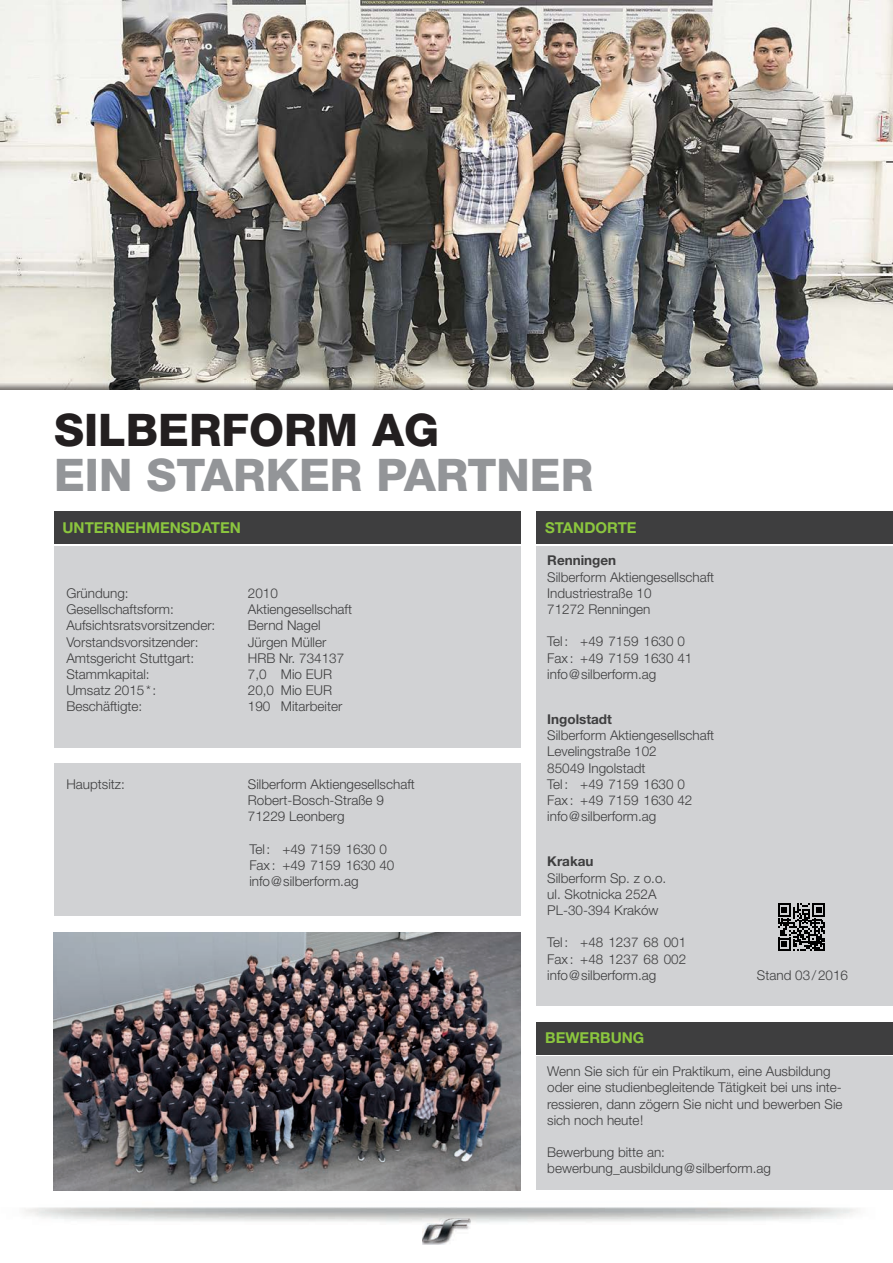
<style>
.page{position:relative;width:893px;height:1263px;background:#fff}
.page>*{position:absolute;margin:0;border:0;box-sizing:border-box;transform-origin:0 0}
.t1{font:800 45px "Helvetica Neue LT Std";color:#939598}
.t2{font:800 45px "Helvetica Neue LT Std";color:#231f20}
.t3{font:700 15px "Helvetica Neue LT Std";color:#8bc63e}
.t4{font:300 13.5px/16.2px "Helvetica Neue LT Std";color:#3e3e3f}
.t5{font:700 13.5px "Helvetica Neue LT Std";color:#3e3e3f}
</style>
<div class="page">
<img style="left:0;top:0;width:893px;height:378px">
<img style="left:24px;top:1190px;width:834px;height:55px">
<img style="left:422px;top:1218px;width:49px;height:26px">
<img style="left:0;top:378px;width:893px;height:11px">
<div style="left:54px;top:546px;width:467px;height:201px;background:#d1d2d4"></div>
<div style="left:54px;top:763px;width:467px;height:153px;background:#d1d2d4"></div>
<div style="left:537px;top:546px;width:356px;height:460px;background:#d1d2d4"></div>
<div style="left:537px;top:1056px;width:356px;height:134px;background:#d1d2d4"></div>
<div style="left:54px;top:511px;width:467px;height:33px;background:#3e3e3f"></div>
<div style="left:537px;top:511px;width:356px;height:33px;background:#3e3e3f"></div>
<div style="left:537px;top:1022px;width:356px;height:32px;background:#3e3e3f"></div>
<img style="left:53px;top:932px;width:468px;height:258px">
<svg style="left:778px;top:903px;width:47px;height:48px"></svg>
<h1 class="t2" style="left:54px;top:403px;width:387px">SILBERFORM AG</h1>
<h1 class="t1" style="left:54px;top:448px;width:541px">EIN STARKER PARTNER</h1>
<p class="t3" style="left:63px;top:518px;width:180px">UNTERNEHMENSDATEN</p>
<p class="t3" style="left:545px;top:518px;width:93px">STANDORTE</p>
<p class="t4" style="left:66px;top:585px;width:64px">Gründung:</p>
<p class="t4" style="left:248px;top:585px;width:32px">2010</p>
<p class="t4" style="left:66px;top:601px;width:109px">Gesellschaftsform:</p>
<p class="t4" style="left:248px;top:601px;width:106px">Aktiengesellschaft</p>
<p class="t4" style="left:66px;top:617px;width:150px">Aufsichtsratsvorsitzender:</p>
<p class="t4" style="left:248px;top:617px;width:74px">Bernd Nagel</p>
<p class="t4" style="left:66px;top:633px;width:134px">Vorstandsvorsitzender:</p>
<p class="t4" style="left:248px;top:633px;width:80px">Jürgen Müller</p>
<p class="t4" style="left:66px;top:650px;width:129px">Amtsgericht Stuttgart:</p>
<p class="t4" style="left:248px;top:650px;width:98px">HRB Nr. 734137</p>
<p class="t4" style="left:66px;top:666px;width:85px">Stammkapital:</p>
<p class="t4" style="left:248px;top:666px;width:86px">7,0 Mio EUR</p>
<p class="t4" style="left:66px;top:682px;width:91px">Umsatz 2015 * :</p>
<p class="t4" style="left:248px;top:682px;width:86px">20,0 Mio EUR</p>
<p class="t4" style="left:66px;top:698px;width:78px">Beschäftigte:</p>
<p class="t4" style="left:248px;top:698px;width:96px">190 Mitarbeiter</p>
<p class="t4" style="left:66px;top:776px;width:60px">Hauptsitz:</p>
<p class="t4" style="left:248px;top:776px;width:169px">Silberform Aktiengesellschaft<br>Robert-Bosch-Straße 9<br>71229 Leonberg</p>
<p class="t4" style="left:249px;top:841px;width:147px">Tel : +49 7159 1630 0<br>Fax : +49 7159 1630 40 info@silberform.ag</p>
<p class="t5" style="left:547px;top:552px;width:70px">Renningen</p>
<p class="t4" style="left:547px;top:568px;width:169px">Silberform Aktiengesellschaft<br>Industriestraße 10<br>71272 Renningen</p>
<p class="t4" style="left:547px;top:633px;width:147px">Tel : +49 7159 1630 0<br>Fax : +49 7159 1630 41 info@silberform.ag</p>
<p class="t5" style="left:547px;top:711px;width:66px">Ingolstadt</p>
<p class="t4" style="left:547px;top:727px;width:169px">Silberform Aktiengesellschaft<br>Levelingstraße 102<br>85049 Ingolstadt<br>Tel : +49 7159 1630 0<br>Fax : +49 7159 1630 42 info@silberform.ag</p>
<p class="t5" style="left:547px;top:853px;width:48px">Krakau</p>
<p class="t4" style="left:547px;top:869px;width:121px">Silberform Sp. z o.o. ul. Skotnicka 252A<br>PL-30-394 Kraków</p>
<p class="t4" style="left:547px;top:934px;width:140px;text-align:justify">Tel : +48 1237 68 001<br>Fax : +48 1237 68 002 info@silberform.ag</p>
<p class="t3" style="left:545px;top:1029px;width:101px">BEWERBUNG</p>
<p class="t4" style="left:757px;top:966px;width:93px">Stand 03 / 2016</p>
<p class="t4" style="left:547px;top:1063px;width:297px">Wenn Sie sich für ein Praktikum, eine Ausbildung oder eine studienbegleitende Tätigkeit bei uns inte&shy;ressieren, dann zögern Sie nicht und bewerben Sie sich noch heute!</p>
<p class="t4" style="left:547px;top:1144px;width:225px">Bewerbung bitte an: bewerbung_ausbildung@silberform.ag</p>
</div>
